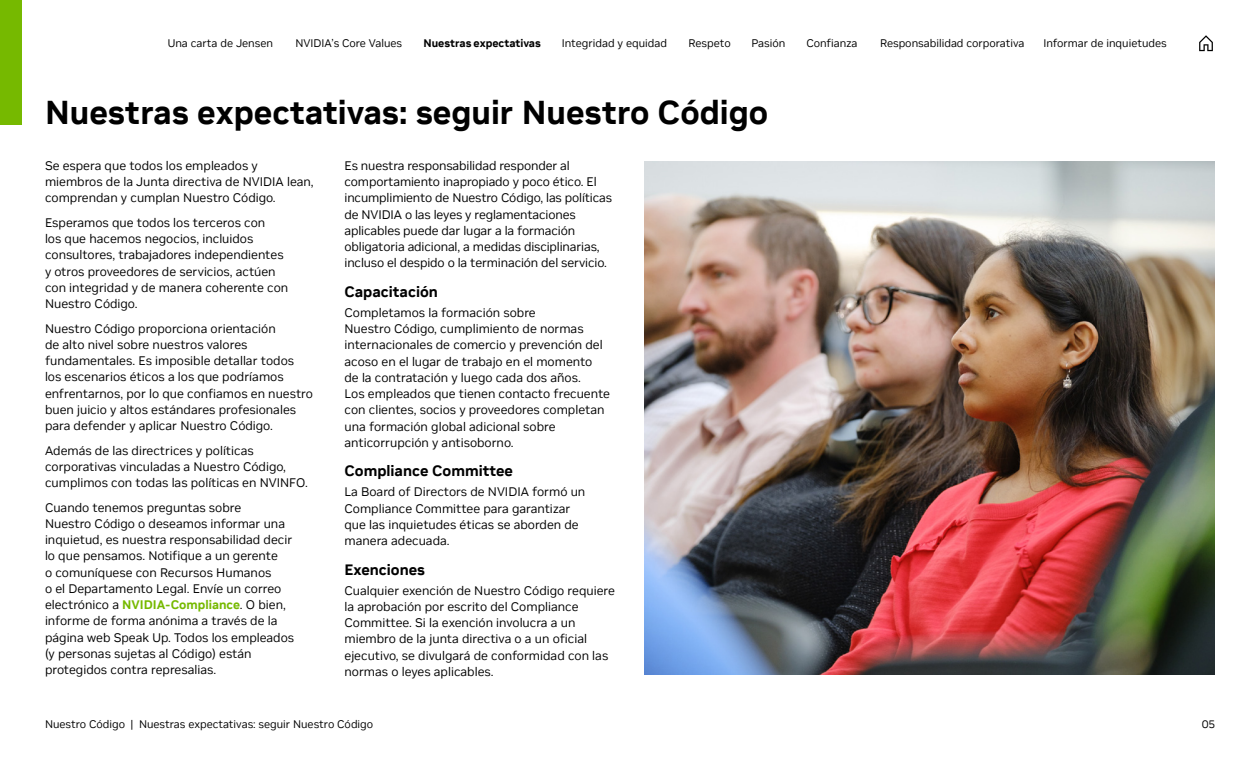
<style>
.page{position:relative;width:1260px;height:765px;background:#fff}
.page>*{position:absolute;margin:0;border:0;box-sizing:border-box;transform-origin:0 0}
.t1{font:700 33px "NVIDIA Sans";color:#000}
.t2{font:700 15px "NVIDIA Sans";color:#000}
.t3{font:12.38px/16.2px "NVIDIA Sans";color:#000}
.t4{font:11px "NVIDIA Sans";color:#000}
.t5{font:700 11px "NVIDIA Sans";color:#000}
.s1{font-weight:700;color:#76b900}
</style>
<div class="page">
<img style="left:644px;top:161px;width:571px;height:514px">
<svg style="left:1199px;top:35px;width:14px;height:16px"></svg>
<div style="left:0;top:0;width:22px;height:124px;background:#76b900"></div>
<p class="t4" style="left:168px;top:37px;width:107px">Una carta de Jensen</p>
<p class="t4" style="left:295px;top:37px;width:108px">NVIDIA’s Core Values</p>
<p class="t5" style="left:423px;top:37px;width:119px">Nuestras expectativas</p>
<p class="t4" style="left:562px;top:37px;width:107px">Integridad y equidad</p>
<p class="t4" style="left:689px;top:37px;width:44px">Respeto</p>
<p class="t4" style="left:752px;top:37px;width:35px">Pasión</p>
<p class="t4" style="left:806px;top:37px;width:53px">Confianza</p>
<p class="t4" style="left:880px;top:37px;width:146px">Responsabilidad corporativa</p>
<p class="t4" style="left:1043px;top:37px;width:125px">Informar de inquietudes</p>
<h1 class="t1" style="left:45px;top:93px;width:725px">Nuestras expectativas: seguir Nuestro Código</h1>
<p class="t3" style="left:45px;top:158px;width:270px">Se espera que todos los empleados y miembros de la Junta directiva de NVIDIA lean, comprendan y cumplan Nuestro Código.</p>
<p class="t3" style="left:45px;top:215px;width:245px">Esperamos que todos los terceros con<br>los que hacemos negocios, incluidos consultores, trabajadores independientes y otros proveedores de servicios, actúen con integridad y de manera coherente con Nuestro Código.</p>
<p class="t3" style="left:45px;top:320px;width:270px">Nuestro Código proporciona orientación<br>de alto nivel sobre nuestros valores fundamentales. Es imposible detallar todos los escenarios éticos a los que podríamos enfrentarnos, por lo que confiamos en nuestro buen juicio y altos estándares profesionales para defender y aplicar Nuestro Código.</p>
<p class="t3" style="left:45px;top:442px;width:264px">Además de las directrices y políticas corporativas vinculadas a Nuestro Código, cumplimos con todas las políticas en NVINFO.</p>
<p class="t3" style="left:45px;top:499px;width:251px">Cuando tenemos preguntas sobre<br>Nuestro Código o deseamos informar una inquietud, es nuestra responsabilidad decir lo que pensamos. Notifique a un gerente<br>o comuníquese con Recursos Humanos<br>o el Departamento Legal. Envíe un correo electrónico a <span class="s1">NVIDIA-Compliance</span>. O bien, informe de forma anónima a través de la página web Speak Up. Todos los empleados (y personas sujetas al Código) están protegidos contra represalias.</p>
<p class="t3" style="left:345px;top:158px;width:269px">Es nuestra responsabilidad responder al comportamiento inapropiado y poco ético. El incumplimiento de Nuestro Código, las políticas de NVIDIA o las leyes y reglamentaciones aplicables puede dar lugar a la formación obligatoria adicional, a medidas disciplinarias, incluso el despido o la terminación del servicio.</p>
<p class="t2" style="left:345px;top:283px;width:95px">Capacitación</p>
<p class="t3" style="left:345px;top:305px;width:267px">Completamos la formación sobre<br>Nuestro Código, cumplimiento de normas internacionales de comercio y prevención del acoso en el lugar de trabajo en el momento<br>de la contratación y luego cada dos años.<br>Los empleados que tienen contacto frecuente con clientes, socios y proveedores completan una formación global adicional sobre anticorrupción y antisoborno.</p>
<p class="t2" style="left:345px;top:462px;width:170px">Compliance Committee</p>
<p class="t3" style="left:345px;top:484px;width:242px">La Board of Directors de NVIDIA formó un Compliance Committee para garantizar que las inquietudes éticas se aborden de manera adecuada.</p>
<p class="t2" style="left:345px;top:560px;width:82px">Exenciones</p>
<p class="t3" style="left:345px;top:582px;width:272px">Cualquier exención de Nuestro Código requiere la aprobación por escrito del Compliance Committee. Si la exención involucra a un miembro de la junta directiva o a un oficial ejecutivo, se divulgará de conformidad con las normas o leyes aplicables.</p>
<p class="t4" style="left:45px;top:717px;width:330px">Nuestro Código | Nuestras expectativas: seguir Nuestro Código</p>
<p class="t4" style="left:1202px;top:717px;width:15px">05</p>
</div>
